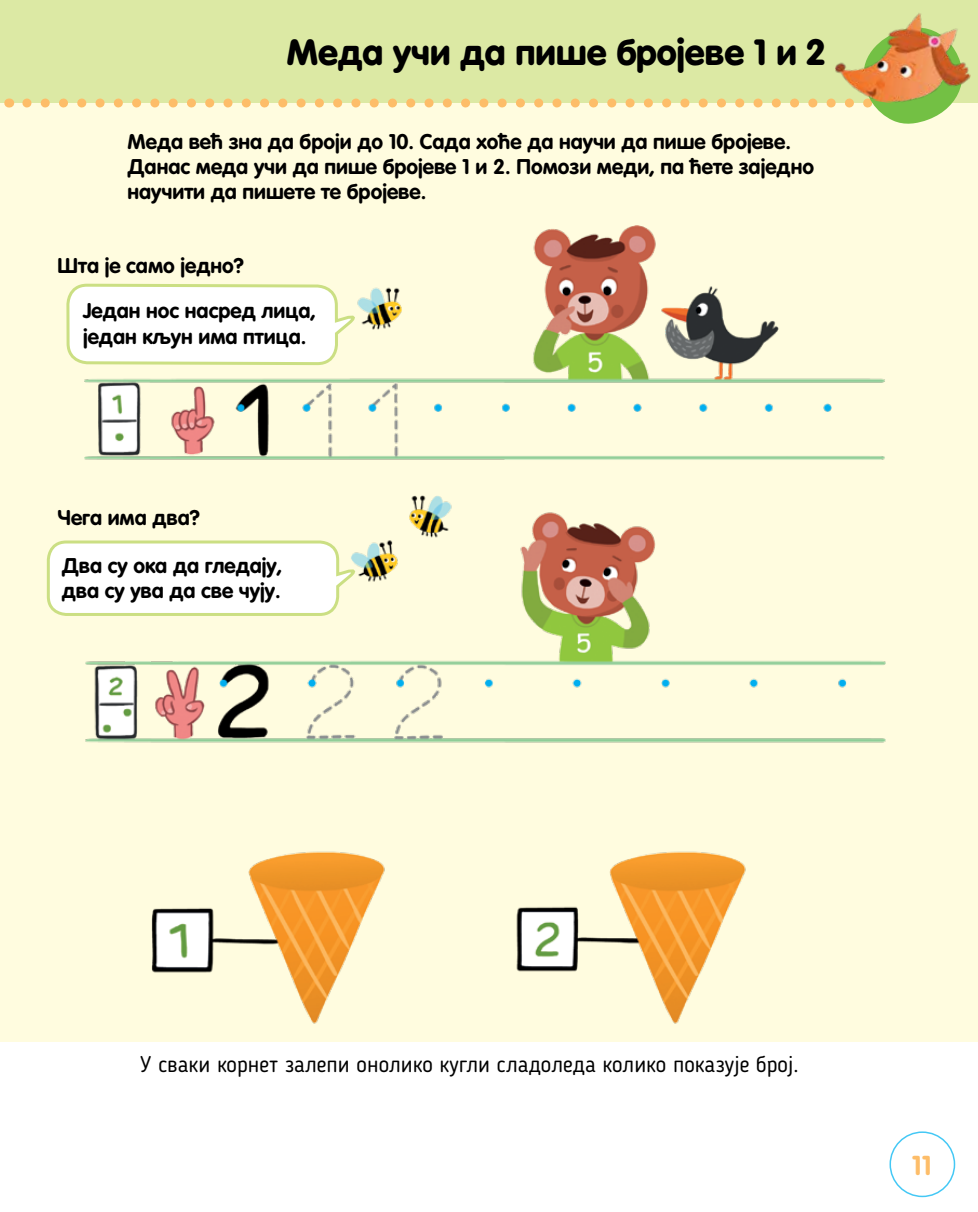
<style>
.page{position:relative;width:978px;height:1212px;background:#fff}
.page>*{position:absolute;margin:0;border:0;box-sizing:border-box;transform-origin:0 0}
.t1{font:900 36px "VAG Rounded LTCYR";color:#000}
.t2{font:700 27px "VAG Rounded LTCYR";color:#fdbd69}
.t3{font:22.5px "Blogger Sans KC";color:#000}
.t4{font:700 21px/25.2px "VAG Rounded LTCYR";color:#000}
</style>
<div class="page">
<div style="left:0;top:0;width:978px;height:115px;background:#dce9a4"></div>
<div style="left:0;top:103px;width:978px;height:939px;background:#fffcdf"></div>
<svg style="left:27px;top:98px;width:924px;height:26px"></svg>
<img style="left:831px;top:13px;width:140px;height:91px">
<div style="left:889px;top:1131px;width:66px;height:66px;border:2px solid #44c8f5;border-radius:50%"></div>
<img style="left:85px;top:226px;width:801px;height:798px">
<svg style="left:65px;top:98px;width:295px;height:268px"></svg>
<svg style="left:46px;top:539px;width:314px;height:78px;background:#fafbf0"></svg>
<h1 class="t1" style="left:287px;top:29px;width:539px">Меда учи да пише бројеве 1 и 2</h1>
<p class="t4" style="left:128px;top:129px;width:688px">Меда већ зна да броји до 10. Сада хоће да научи да пише бројеве.<br>Данас меда учи да пише бројеве 1 и 2. Помози меди, па ћете заједно научити да пишете те бројеве.</p>
<p class="t4" style="left:58px;top:253px;width:188px">Шта је само једно?</p>
<p class="t4" style="left:83px;top:299px;width:235px">Један нос насред лица, један кљун има птица.</p>
<p class="t4" style="left:58px;top:505px;width:144px">Чега има два?</p>
<p class="t4" style="left:62px;top:553px;width:222px">Два су ока да гледају, два су ува да све чују.</p>
<p class="t3" style="left:140px;top:1051px;width:660px">У сваки корнет залепи онолико кугли сладоледа колико показује број.</p>
<p class="t2" style="left:912px;top:1148px;width:21px">11</p>
</div>
